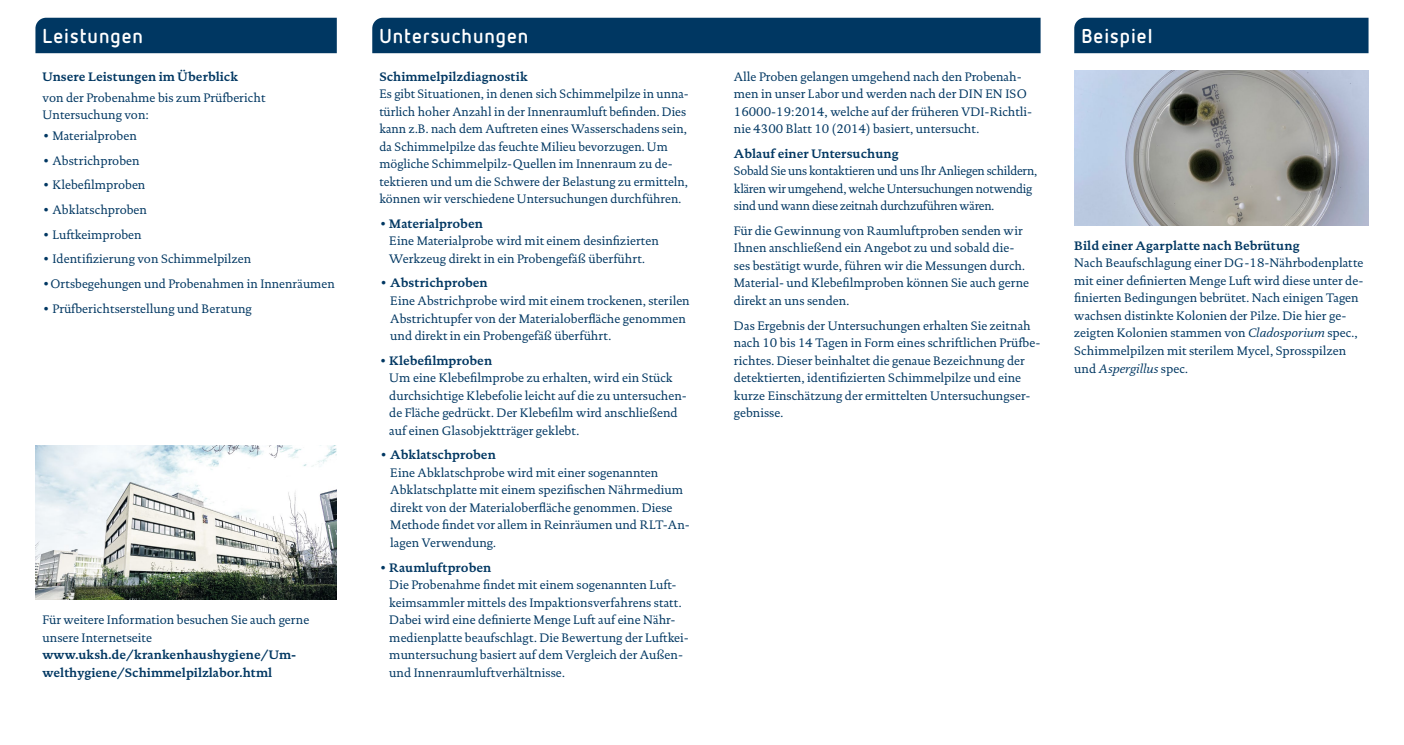
<style>
.page{position:relative;width:1404px;height:745px;background:#fff}
.page>*{position:absolute;margin:0;border:0;box-sizing:border-box;transform-origin:0 0}
.t1{font:700 20px "Netto OT";letter-spacing:.05em;color:#fff}
.t2{font:12.5px/17.5px "DTL Documenta TOT";color:#003762}
.t3{font:700 12.5px/17.5px "DTL Documenta TOT";color:#003762}
.t4{font:12.5px/17.5px "DTL Documenta TOT";letter-spacing:-.02em;color:#003762}
.s1{font-weight:700}
.s2{font-style:italic}
</style>
<div class="page">
<div style="left:1074px;top:18px;width:294px;height:35px;background:#003762"></div>
<div style="left:35px;top:18px;width:302px;height:35px;background:#003762"></div>
<div style="left:372px;top:18px;width:668px;height:35px;background:#003762"></div>
<img style="left:1074px;top:71px;width:294px;height:154px">
<img style="left:35px;top:445px;width:302px;height:154px">
<h1 class="t1" style="left:43px;top:24px;width:102px">Leistungen</h1>
<h1 class="t1" style="left:379px;top:24px;width:150px">Untersuchungen</h1>
<h1 class="t1" style="left:1081px;top:24px;width:73px">Beispiel</h1>
<p class="t3" style="left:43px;top:67px;width:197px">Unsere Leistungen im Überblick</p>
<p class="t2" style="left:43px;top:88px;width:224px">von der Probenahme bis zum Prüfbericht<br>Untersuchung von:</p>
<p class="t2" style="left:43px;top:127px;width:96px">• Materialproben</p>
<p class="t2" style="left:43px;top:152px;width:99px">• Abstrichproben</p>
<p class="t2" style="left:43px;top:176px;width:104px">• Klebefilmproben</p>
<p class="t2" style="left:43px;top:201px;width:106px">• Abklatschproben</p>
<p class="t2" style="left:43px;top:225px;width:101px">• Luftkeimproben</p>
<p class="t2" style="left:43px;top:250px;width:210px">• Identifizierung von Schimmelpilzen</p>
<p class="t2" style="left:43px;top:275px;width:294px">•Ortsbegehungen und Probenahmen in Innenräumen</p>
<p class="t2" style="left:43px;top:299px;width:211px">• Prüfberichtserstellung und Beratung</p>
<p class="t2" style="left:733px;top:67px;width:300px">Alle Proben gelangen umgehend nach den Probenah&shy;men in unser Labor und werden nach der DIN EN ISO 16000-19:2014, welche auf der früheren VDI-Richtli&shy;nie 4300 Blatt 10 (2014) basiert, untersucht.</p>
<p class="t3" style="left:733px;top:144px;width:166px">Ablauf einer Untersuchung</p>
<p class="t4" style="left:733px;top:162px;width:305px">Sobald Sie uns kontaktieren und uns Ihr Anliegen schildern, klären wir umgehend, welche Untersuchungen notwendig sind und wann diese zeitnah durchzuführen wären.</p>
<p class="t2" style="left:733px;top:222px;width:297px">Für die Gewinnung von Raumluftproben senden wir Ihnen anschließend ein Angebot zu und sobald die&shy;ses bestätigt wurde, führen wir die Messungen durch.<br>Material- und Klebefilmproben können Sie auch gerne direkt an uns senden.</p>
<p class="t2" style="left:733px;top:316px;width:308px">Das Ergebnis der Untersuchungen erhalten Sie zeitnah nach 10 bis 14 Tagen in Form eines schriftlichen Prüfbe&shy;richtes. Dieser beinhaltet die genaue Bezeichnung der detektierten, identifizierten Schimmelpilze und eine kurze Einschätzung der ermittelten Untersuchungser&shy;gebnisse.</p>
<p class="t3" style="left:379px;top:67px;width:150px">Schimmelpilzdiagnostik</p>
<p class="t2" style="left:379px;top:85px;width:311px">Es gibt Situationen, in denen sich Schimmelpilze in unna&shy;türlich hoher Anzahl in der Innenraumluft befinden. Dies kann z.B. nach dem Auftreten eines Wasserschadens sein, da Schimmelpilze das feuchte Milieu bevorzugen. Um mögliche Schimmelpilz-Quellen im Innenraum zu de&shy;tektieren und um die Schwere der Belastung zu ermitteln, können wir verschiedene Untersuchungen durchführen.</p>
<p class="t2" style="left:389px;top:214px;width:271px;text-indent:-10px">• <span class="s1">Materialproben<br></span>Eine Materialprobe wird mit einem desinfizierten<br>Werkzeug direkt in ein Probengefäß überführt.</p>
<p class="t3" style="left:379px;top:274px;width:110px">• Abstrichproben</p>
<p class="t2" style="left:390px;top:292px;width:301px">Eine Abstrichprobe wird mit einem trockenen, sterilen<br>Abstrichtupfer von der Materialoberfläche genommen und direkt in ein Probengefäß überführt.</p>
<p class="t2" style="left:389px;top:351px;width:299px;text-indent:-10px">• <span class="s1">Klebefilmproben<br></span>Um eine Klebefilmprobe zu erhalten, wird ein Stück durchsichtige Klebefolie leicht auf die zu untersuchen&shy;de Fläche gedrückt. Der Klebefilm wird anschließend auf einen Glasobjektträger geklebt.</p>
<p class="t3" style="left:379px;top:446px;width:118px">• Abklatschproben</p>
<p class="t2" style="left:390px;top:463px;width:301px">Eine Abklatschprobe wird mit einer sogenannten Abklatschplatte mit einem spezifischen Nährmedium direkt von der Materialoberfläche genommen. Diese Methode findet vor allem in Reinräumen und RLT-An&shy;lagen Verwendung.</p>
<p class="t2" style="left:389px;top:558px;width:301px;text-indent:-10px">• <span class="s1">Raumluftproben<br></span>Die Probenahme findet mit einem sogenannten Luft&shy;keimsammler mittels des Impaktionsverfahrens statt.<br>Dabei wird eine definierte Menge Luft auf eine Nähr&shy;medienplatte beaufschlagt. Die Bewertung der Luftkei&shy;muntersuchung basiert auf dem Vergleich der Außen&shy;und Innenraumluftverhältnisse.</p>
<p class="t3" style="left:1074px;top:236px;width:227px">Bild einer Agarplatte nach Bebrütung</p>
<p class="t2" style="left:1074px;top:254px;width:291px">Nach Beaufschlagung einer DG-18-Nährbodenplatte mit einer definierten Menge Luft wird diese unter de&shy;finierten Bedingungen bebrütet. Nach einigen Tagen wachsen distinkte Kolonien der Pilze. Die hier ge&shy;zeigten Kolonien stammen von <span class="s2">Cladosporium</span> spec., Schimmelpilzen mit sterilem Mycel, Sprosspilzen und <span class="s2">Aspergillus</span> spec.</p>
<p class="t2" style="left:43px;top:610px;width:268px">Für weitere Information besuchen Sie auch gerne unsere Internetseite</p>
<p class="t3" style="left:43px;top:645px;width:255px">www.uksh.de/krankenhaushygiene/Um&shy;welthygiene/Schimmelpilzlabor.html</p>
</div>
